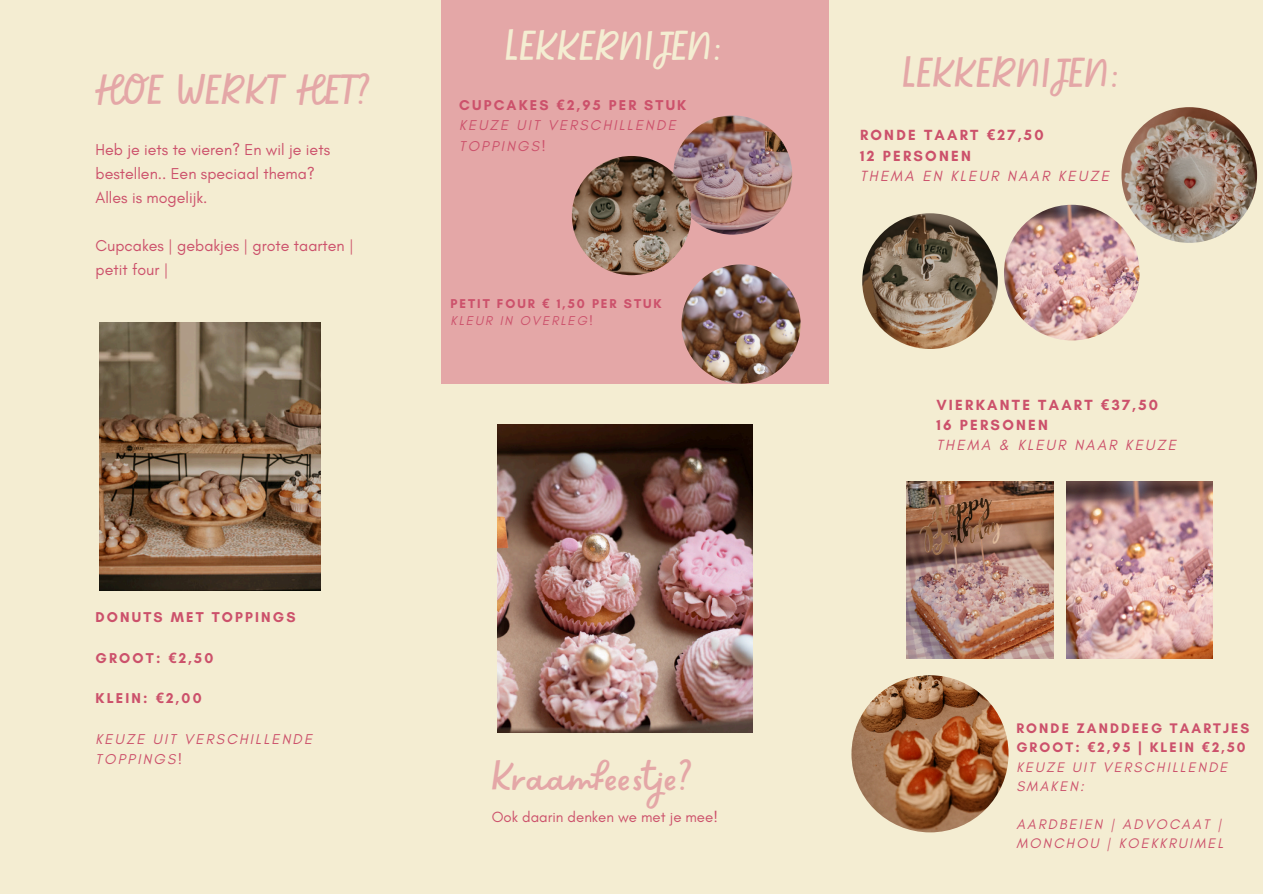
<style>
.page{position:relative;width:1263px;height:894px;background:#fff}
.page>*{position:absolute;margin:0;border:0;box-sizing:border-box;transform-origin:0 0}
.t1{font:46.65px "Sweet Apricot";color:#e4a7a7}
.t2{font:46.65px "Sweet Apricot";color:#f4edd2}
.t3{font:16.05px/24px "Glacial Indifference";color:#cc516b}
.t4{font:700 15px/20.2px "Glacial Indifference";letter-spacing:.15em;color:#cc516b}
.t5{font:15px "Glacial Indifference";color:#cc516b}
.t6{font:italic 14.55px/20.2px "Glacial Indifference";letter-spacing:.15em;color:#cc516b}
.t7{font:700 14.55px "Glacial Indifference";letter-spacing:.15em;color:#cc516b}
.t8{font:italic 14.1px/19.2px "Glacial Indifference";letter-spacing:.15em;color:#cc516b}
.t9{font:700 14.1px "Glacial Indifference";letter-spacing:.15em;color:#cc516b}
.t10{font:700 13.05px "Glacial Indifference";letter-spacing:.15em;color:#cc516b}
.t11{font:italic 13.05px "Glacial Indifference";letter-spacing:.15em;color:#cc516b}
.s1{font-weight:700;font-style:normal}
.s2{font-family:"Noto Sans";font-weight:700;font-style:normal}
.s3{font-family:"Noto Sans"}
.s4{font-weight:400;font-style:italic}
</style>
<div class="page">
<div style="left:0;top:0;width:1263px;height:893px;background:#f4edd2"></div>
<div style="left:441px;top:0;width:387px;height:383px;background:#e4a7a7"></div>
<img style="left:673px;top:115px;width:119px;height:119px;border-radius:50%">
<img style="left:681px;top:264px;width:120px;height:119px;border-radius:50%">
<img style="left:1121px;top:107px;width:136px;height:136px;border-radius:50%">
<img style="left:862px;top:213px;width:136px;height:136px;border-radius:50%">
<img style="left:572px;top:156px;width:119px;height:119px;border-radius:50%">
<img style="left:99px;top:322px;width:222px;height:268px">
<img style="left:497px;top:424px;width:255px;height:308px">
<img style="left:1004px;top:205px;width:135px;height:135px;border-radius:50%">
<img style="left:1066px;top:481px;width:147px;height:177px">
<img style="left:907px;top:481px;width:146px;height:177px">
<img style="left:851px;top:675px;width:157px;height:157px;border-radius:50%">
<p class="t1" style="left:96px;top:60px;width:277px">HOE WERKT HET?</p>
<p class="t3" style="left:96px;top:137px;width:236px">Heb je iets te vieren? En wil je iets bestellen.. Een speciaal thema?<br>Alles is mogelijk.</p>
<p class="t3" style="left:96px;top:234px;width:260px">Cupcakes | gebakjes | grote taarten | petit four |</p>
<h1 class="t2" style="left:506px;top:16px;width:217px">LEKKERNIJEN:</h1>
<p class="t6" style="left:459px;top:95px;width:229px"><span class="s1">CUPCAKES</span> <span class="s2">€</span><span class="s1">2,95 PER STUK<br></span>KEUZE UIT VERSCHILLENDE<br>TOPPINGS!</p>
<h4 class="t10" style="left:451px;top:295px;width:213px">PETIT FOUR <span class="s3">€</span> 1,50 PER STUK</h4>
<h4 class="t11" style="left:451px;top:313px;width:144px">KLEUR IN OVERLEG!</h4>
<p class="t7" style="left:96px;top:608px;width:201px">DONUTS MET TOPPINGS</p>
<p class="t7" style="left:96px;top:649px;width:119px">GROOT: <span class="s3">€</span>2,50</p>
<p class="t7" style="left:96px;top:689px;width:108px">KLEIN: <span class="s3">€</span>2,00</p>
<p class="t6" style="left:96px;top:728px;width:218px">KEUZE UIT VERSCHILLENDE<br>TOPPINGS!</p>
<p class="t1" style="left:492px;top:746px;width:202px">Kraamfeestje?</p>
<p class="t5" style="left:492px;top:807px;width:228px">Ook daarin denken we met je mee!</p>
<p class="t1" style="left:903px;top:44px;width:217px">LEKKERNIJEN:</p>
<p class="t4" style="left:860px;top:125px;width:250px">RONDE TAART <span class="s3">€</span>27,50<br>12 PERSONEN<br><span class="s4">THEMA EN KLEUR NAAR KEUZE</span></p>
<h3 class="t4" style="left:936px;top:394px;width:241px">VIERKANTE TAART <span class="s3">€</span>37,50<br>16 PERSONEN<br><span class="s4">THEMA &amp; KLEUR NAAR KEUZE</span></h3>
<h4 class="t9" style="left:1016px;top:719px;width:235px">RONDE ZANDDEEG TAARTJES</h4>
<h3 class="t9" style="left:1016px;top:738px;width:231px">GROOT: <span class="s3">€</span>2,95 | KLEIN <span class="s3">€</span>2,50</h3>
<p class="t8" style="left:1016px;top:756px;width:212px">KEUZE UIT VERSCHILLENDE<br>SMAKEN:</p>
<p class="t8" style="left:1016px;top:814px;width:208px">AARDBEIEN | ADVOCAAT |<br>MONCHOU | KOEKKRUIMEL</p>
</div>
